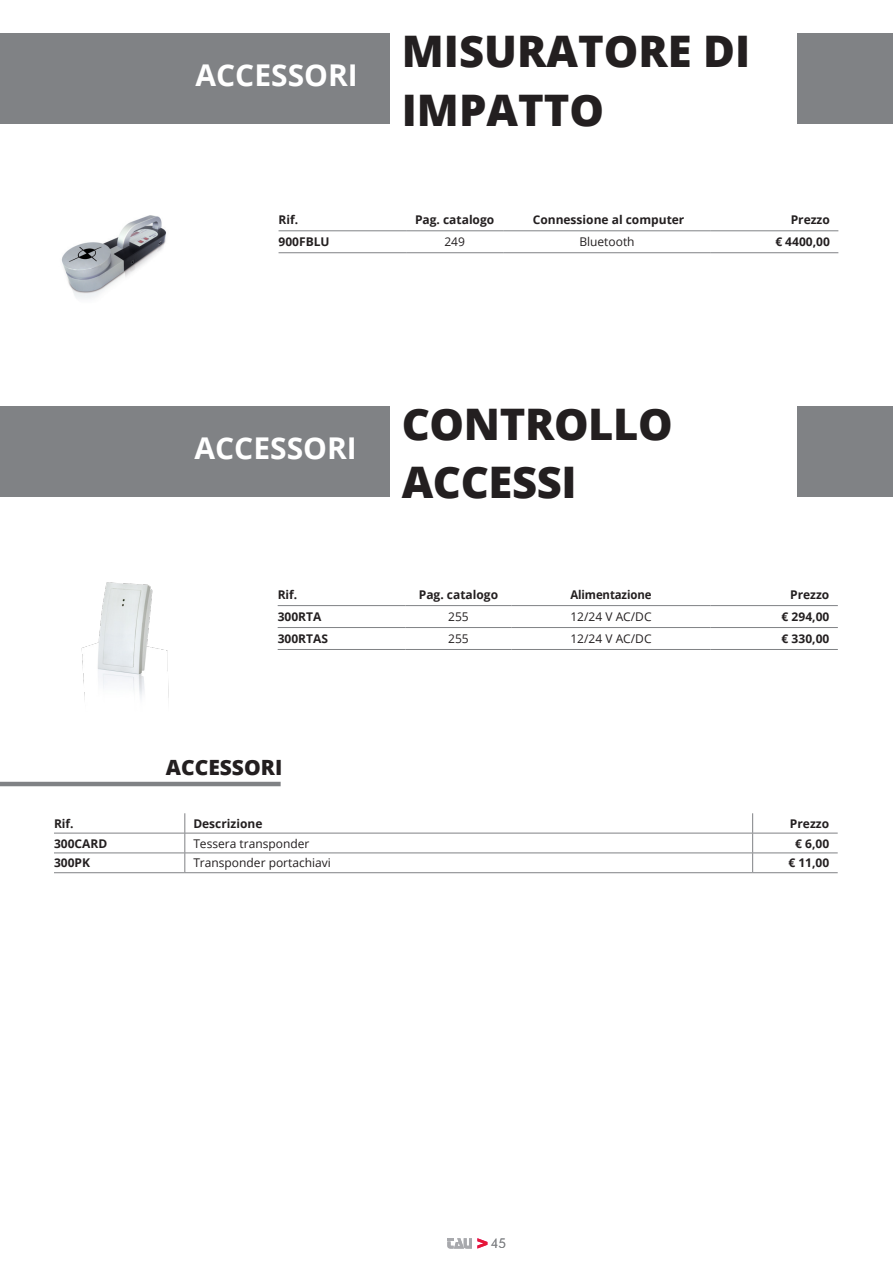
<style>
.page{position:relative;width:893px;height:1263px;background:#fff}
.page>*{position:absolute;margin:0;border:0;box-sizing:border-box;transform-origin:0 0}
.t1{font:800 43.5px "Open Sans";color:#231f20}
.t2{font:700 30px "Open Sans";color:#fff}
.t3{font:800 21px "Open Sans";color:#231f20}
.t4{font:300 13.5px "Futura BT";color:#808285}
.t5{font:700 12px "Open Sans";color:#231f20}
.t6{font:12px "Open Sans";color:#231f20}
.t7{font:700 12px "Open Sans";color:#231f20;scale:.95 1}
</style>
<div class="page">
<svg style="left:447px;top:1238px;width:40px;height:10px"></svg>
<div style="left:797px;top:33px;width:96px;height:91px;background:#808285"></div>
<div style="left:797px;top:406px;width:96px;height:90px;background:#808285"></div>
<div style="left:0;top:406px;width:389px;height:90px;background:#808285"></div>
<img style="left:61px;top:215px;width:106px;height:84px">
<img style="left:81px;top:582px;width:88px;height:118px">
<hr style="left:0;top:782px;width:281px;height:4px;background:#808285">
<div style="left:0;top:33px;width:389px;height:91px;background:#808285"></div>
<hr style="left:279px;top:230px;width:127px;height:1px;background:#808285">
<hr style="left:406px;top:230px;width:97px;height:1px;background:#808285">
<hr style="left:503px;top:230px;width:208px;height:1px;background:#808285">
<hr style="left:711px;top:230px;width:127px;height:1px;background:#808285">
<hr style="left:279px;top:252px;width:127px;height:1px;background:#808285">
<hr style="left:406px;top:252px;width:97px;height:1px;background:#808285">
<hr style="left:503px;top:252px;width:208px;height:1px;background:#808285">
<hr style="left:711px;top:252px;width:127px;height:1px;background:#808285">
<hr style="left:278px;top:605px;width:127px;height:1px;background:#808285">
<hr style="left:405px;top:605px;width:107px;height:1px;background:#808285">
<hr style="left:512px;top:605px;width:198px;height:1px;background:#808285">
<hr style="left:710px;top:605px;width:128px;height:1px;background:#808285">
<hr style="left:278px;top:627px;width:127px;height:1px;background:#808285">
<hr style="left:405px;top:627px;width:107px;height:1px;background:#808285">
<hr style="left:512px;top:627px;width:198px;height:1px;background:#808285">
<hr style="left:710px;top:627px;width:128px;height:1px;background:#808285">
<hr style="left:278px;top:649px;width:127px;height:1px;background:#808285">
<hr style="left:405px;top:649px;width:107px;height:1px;background:#808285">
<hr style="left:512px;top:649px;width:198px;height:1px;background:#808285">
<hr style="left:710px;top:649px;width:128px;height:1px;background:#808285">
<hr style="left:185px;top:853px;width:568px;height:1px;background:#808285">
<hr style="left:753px;top:853px;width:85px;height:1px;background:#808285">
<hr style="left:54px;top:833px;width:131px;height:1px;background:#808285">
<hr style="left:54px;top:872px;width:131px;height:1px;background:#808285">
<hr style="left:185px;top:833px;width:568px;height:1px;background:#808285">
<hr style="left:185px;top:872px;width:568px;height:1px;background:#808285">
<hr style="left:753px;top:833px;width:85px;height:1px;background:#808285">
<hr style="left:753px;top:872px;width:85px;height:1px;background:#808285">
<hr style="left:54px;top:853px;width:131px;height:1px;background:#808285">
<svg style="left:185px;top:813px;width:1px;height:59px"></svg>
<svg style="left:752px;top:813px;width:1px;height:59px"></svg>
<p class="t2" style="left:195px;top:54px;width:164px">ACCESSORI</p>
<p class="t1" style="left:402px;top:18px;width:350px">MISURATORE DI</p>
<p class="t1" style="left:402px;top:77px;width:204px">IMPATTO</p>
<p class="t5" style="left:279px;top:212px;width:21px">Rif.</p>
<p class="t5" style="left:415px;top:212px;width:81px">Pag. catalogo</p>
<p class="t5" style="left:533px;top:212px;width:153px">Connessione al computer</p>
<p class="t5" style="left:791px;top:212px;width:41px">Prezzo</p>
<p class="t5" style="left:279px;top:234px;width:53px">900FBLU</p>
<p class="t6" style="left:444px;top:234px;width:22px">249</p>
<p class="t6" style="left:579px;top:234px;width:57px">Bluetooth</p>
<p class="t5" style="left:775px;top:234px;width:56px">€ 4400,00</p>
<p class="t2" style="left:194px;top:427px;width:164px">ACCESSORI</p>
<p class="t1" style="left:402px;top:391px;width:272px">CONTROLLO</p>
<p class="t1" style="left:402px;top:449px;width:176px">ACCESSI</p>
<p class="t5" style="left:278px;top:586px;width:21px">Rif.</p>
<p class="t5" style="left:419px;top:586px;width:81px">Pag. catalogo</p>
<p class="t7" style="left:570px;top:586px;width:87px">Alimentazione</p>
<p class="t5" style="left:790px;top:586px;width:41px">Prezzo</p>
<p class="t5" style="left:278px;top:608px;width:45px">300RTA</p>
<p class="t6" style="left:448px;top:609px;width:22px">255</p>
<p class="t6" style="left:570px;top:609px;width:83px">12/24 V AC/DC</p>
<p class="t5" style="left:782px;top:608px;width:49px">€ 294,00</p>
<p class="t5" style="left:278px;top:630px;width:52px">300RTAS</p>
<p class="t6" style="left:448px;top:630px;width:22px">255</p>
<p class="t6" style="left:570px;top:630px;width:83px">12/24 V AC/DC</p>
<p class="t5" style="left:782px;top:630px;width:49px">€ 330,00</p>
<p class="t3" style="left:166px;top:751px;width:118px">ACCESSORI</p>
<p class="t5" style="left:54px;top:815px;width:21px">Rif.</p>
<p class="t5" style="left:193px;top:815px;width:71px">Descrizione</p>
<p class="t5" style="left:790px;top:815px;width:41px">Prezzo</p>
<p class="t5" style="left:54px;top:835px;width:55px">300CARD</p>
<p class="t6" style="left:193px;top:835px;width:118px">Tessera transponder</p>
<p class="t5" style="left:795px;top:835px;width:36px">€ 6,00</p>
<p class="t5" style="left:54px;top:854px;width:38px">300PK</p>
<p class="t6" style="left:193px;top:855px;width:139px">Transponder portachiavi</p>
<p class="t5" style="left:788px;top:854px;width:42px">€ 11,00</p>
<p class="t4" style="left:491px;top:1235px;width:17px">45</p>
</div>
